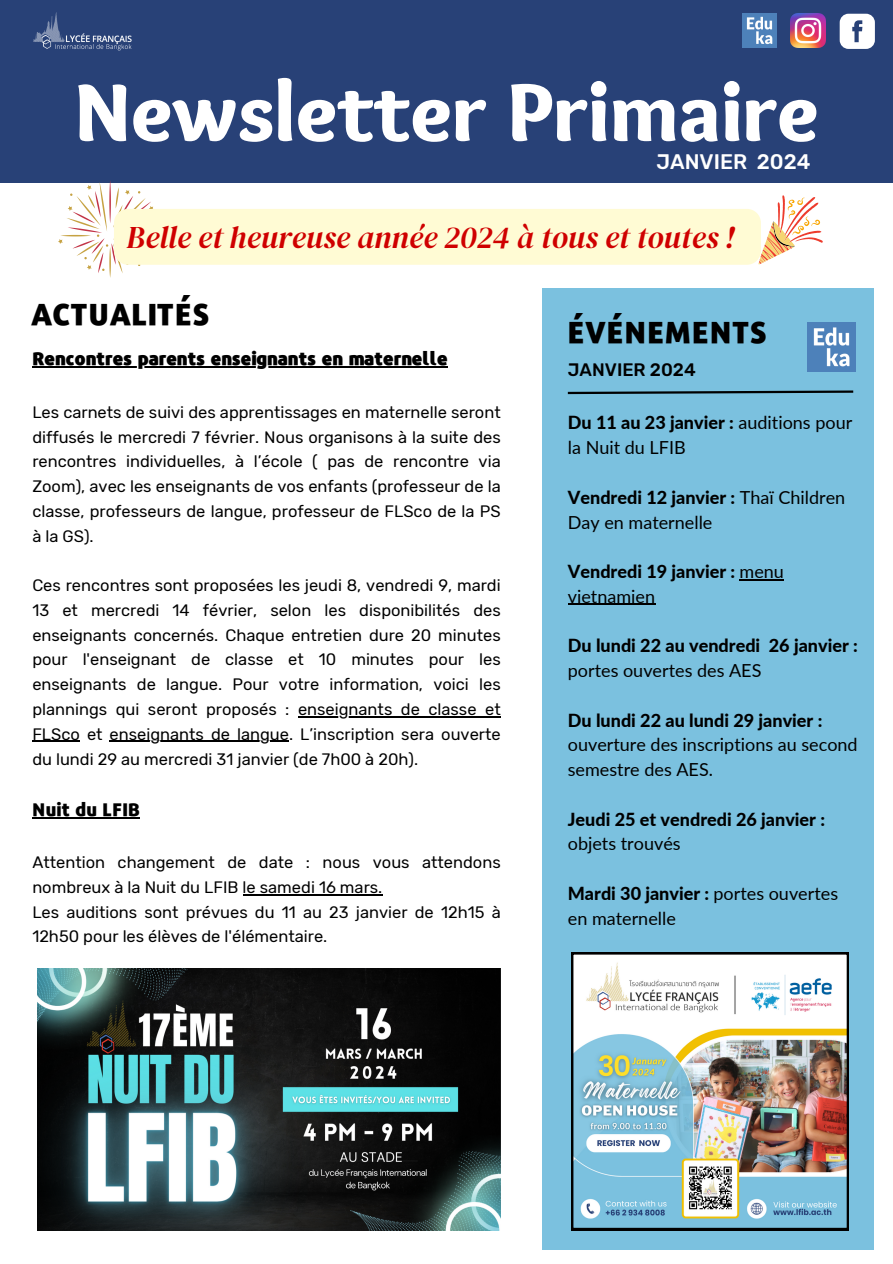
<style>
.page{position:relative;width:893px;height:1264px;background:#fff}
.page>*{position:absolute;margin:0;border:0;box-sizing:border-box;transform-origin:0 0}
.t1{font:900 84.9px "Sukar";color:#fff}
.t2{font:italic 31.2px "DM Serif Display";color:#cf0000}
.t3{font:900 30px "Repo";color:#000}
.t4{font:500 21px "Rubik";color:#fff}
.t5{font:18px/24.8px "Lato";color:#000}
.t6{font:800 18px/24.8px "Lato";color:#000}
.t7{font:900 18px "Repo";color:#000}
.t8{font:500 18px "Rubik";color:#000}
.t9{font:900 18px "Repo";color:#000}
.t10{font:16.5px/24.8px "Rubik";color:#000;text-align:justify}
.s1{font-weight:800}
.s2{font-weight:400}
</style>
<div class="page">
<div style="left:0;top:0;width:892px;height:182px;background:#284177"></div>
<div style="left:542px;top:288px;width:331px;height:961px;background:#7bc1df"></div>
<img style="left:33px;top:12px;width:99px;height:39px">
<svg style="left:839px;top:14px;width:35px;height:35px"></svg>
<img style="left:790px;top:13px;width:35px;height:35px">
<img style="left:742px;top:13px;width:34px;height:35px">
<svg style="left:567px;top:390px;width:287px;height:5px"></svg>
<img style="left:807px;top:323px;width:48px;height:48px">
<img style="left:571px;top:952px;width:277px;height:277px">
<img style="left:37px;top:968px;width:464px;height:261px">
<hr style="left:32px;top:366px;width:415px;height:1px;background:#000">
<hr style="left:298px;top:716px;width:202px;height:1px;background:#000">
<hr style="left:32px;top:741px;width:48px;height:1px;background:#000">
<hr style="left:110px;top:741px;width:179px;height:1px;background:#000">
<hr style="left:32px;top:817px;width:108px;height:1px;background:#000">
<hr style="left:242px;top:894px;width:140px;height:1px;background:#000">
<hr style="left:739px;top:579px;width:45px;height:1px;background:#000">
<hr style="left:568px;top:604px;width:87px;height:1px;background:#000">
<svg style="left:58px;top:180px;width:767px;height:98px"></svg>
<p class="t1" style="left:74px;top:63px;width:745px">Newsletter Primaire</p>
<p class="t4" style="left:656px;top:149px;width:155px">JANVIER 2024</p>
<p class="t2" style="left:126px;top:215px;width:609px">Belle et heureuse année 2024 à tous et toutes !</p>
<p class="t3" style="left:31px;top:293px;width:181px">ACTUALITÉS</p>
<p class="t7" style="left:32px;top:346px;width:417px">Rencontres parents enseignants en maternelle</p>
<p class="t10" style="left:32px;top:400px;width:470px">Les carnets de suivi des apprentissages en maternelle seront diffusés le mercredi 7 février. Nous organisons à la suite des rencontres individuelles, à l’école ( pas de rencontre via Zoom), avec les enseignants de vos enfants (professeur de la classe, professeurs de langue, professeur de FLSco de la PS à la GS).</p>
<p class="t10" style="left:32px;top:573px;width:470px">Ces rencontres sont proposées les jeudi 8, vendredi 9, mardi 13 et mercredi 14 février, selon les disponibilités des enseignants concernés. Chaque entretien dure 20 minutes pour l'enseignant de classe et 10 minutes pour les enseignants de langue. Pour votre information, voici les plannings qui seront proposés : enseignants de classe et FLSco et enseignants de langue. L’inscription sera ouverte du lundi 29 au mercredi 31 janvier (de 7h00 à 20h).</p>
<p class="t9" style="left:32px;top:797px;width:109px">Nuit du LFIB</p>
<p class="t10" style="left:32px;top:850px;width:470px">Attention changement de date : nous vous attendons nombreux à la Nuit du LFIB le samedi 16 mars.</p>
<p class="t10" style="left:32px;top:899px;width:470px">Les auditions sont prévues du 11 au 23 janvier de 12h15 à<br>12h50 pour les élèves de l'élémentaire.</p>
<p class="t3" style="left:568px;top:311px;width:201px">ÉVÉNEMENTS</p>
<p class="t8" style="left:568px;top:358px;width:129px">JANVIER 2024</p>
<p class="t5" style="left:568px;top:410px;width:286px"><span class="s1">Du 11 au 23 janvier :</span> auditions pour la Nuit du LFIB</p>
<p class="t5" style="left:568px;top:484px;width:279px"><span class="s1">Vendredi 12 janvier :</span> Thaï Children<br>Day en maternelle</p>
<p class="t6" style="left:568px;top:558px;width:218px">Vendredi 19 janvier : <span class="s2">menu vietnamien</span></p>
<p class="t6" style="left:568px;top:633px;width:291px">Du lundi 22 au vendredi 26 janvier : <span class="s2">portes ouvertes des AES</span></p>
<p class="t5" style="left:568px;top:707px;width:291px"><span class="s1">Du lundi 22 au lundi 29 janvier : </span>ouverture des inscriptions au second semestre des AES.</p>
<p class="t6" style="left:568px;top:806px;width:259px">Jeudi 25 et vendredi 26 janvier : <span class="s2">objets trouvés</span></p>
<p class="t5" style="left:568px;top:880px;width:272px"><span class="s1">Mardi 30 janvier :</span> portes ouvertes en maternelle</p>
</div>
